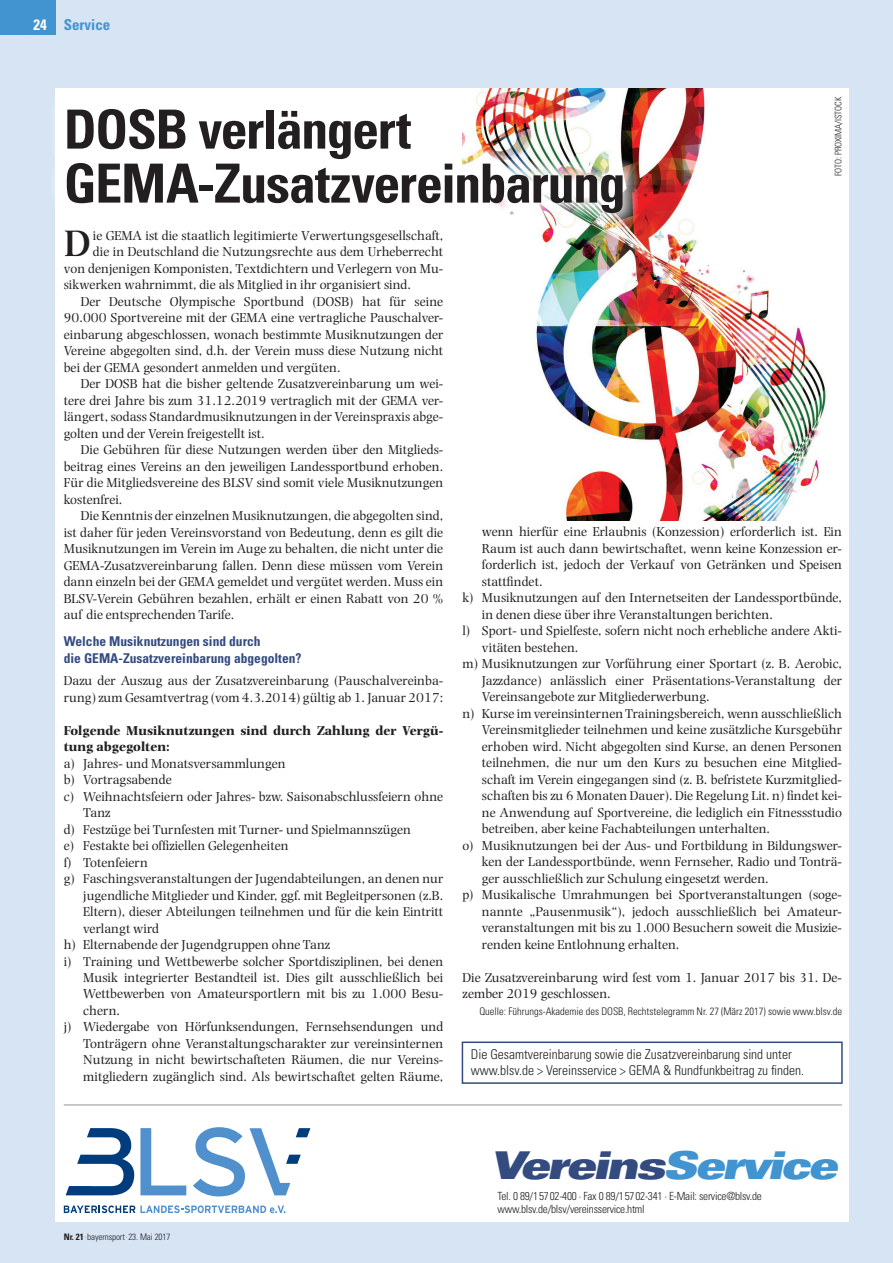
<style>
.page{position:relative;width:893px;height:1263px;background:#d6e4f4}
.page>*{position:absolute;margin:0;border:0;box-sizing:border-box;transform-origin:0 0}
.t1{font:700 condensed 54px/54px "Univers LT Std";letter-spacing:-.025em;color:#231f20}
.t2{font:600 38.4px "Photina MT Std";color:#231f20}
.t3{font:38.25px "Univers LT Std X Black Ex Obl";letter-spacing:-.07em;color:#334b7f;scale:.91 1}
.t4{font:700 condensed 15px "Univers LT Std";color:#4194d0}
.t5{font:13.5px/16.5px "Photina MT Std";color:#231f20}
.t6{font:300 condensed 13.5px/16.5px "Univers LT Std";color:#231f20}
.t7{font:700 condensed 13.5px/16.5px "Univers LT Std";color:#334b7f}
.t8{font:700 13.5px/16.5px "Photina MT Std";color:#231f20}
.t9{font:300 condensed 11.25px/13.5px "Univers LT Std";letter-spacing:-.02em;color:#231f20}
.t10{font:300 condensed 10.5px "Univers LT Std";color:#231f20}
.t11{font:300 condensed 9px "Univers LT Std";letter-spacing:-.01em;color:#231f20}
.s1{font-stretch:normal;color:#fff}
.s2{color:#fff}
.s3{font-weight:700}
.s4{font-size:7.5px}
.s5{color:#4194d0}
</style>
<div class="page">
<div style="left:55px;top:88px;width:794px;height:1133px;background:#fff"></div>
<div style="left:0;top:0;width:55px;height:35px;background:#4194d0"></div>
<img style="left:488px;top:88px;width:339px;height:432px">
<div style="left:50px;top:92px;width:589px;height:137px;background:#fff"></div>
<div style="left:462px;top:1041px;width:381px;height:43px;border:2px solid #334b7f"></div>
<hr style="left:64px;top:1104px;width:778px;height:1px;background:#939598">
<svg style="left:140px;top:1128px;width:46px;height:67px"></svg>
<svg style="left:64px;top:1205px;width:222px;height:8px"></svg>
<svg style="left:66px;top:1128px;width:68px;height:67px"></svg>
<svg style="left:193px;top:1127px;width:117px;height:69px"></svg>
<p class="t4" style="left:26px;top:15px;width:86px"><span class="s1">04</span><span class="s2">24</span> Service</p>
<h1 class="t1" style="left:64px;top:102px;width:563px">DOSB verlängert<br>GEMA-Zusatzvereinbarung</h1>
<p class="t11" style="left:833px;top:176px;width:81px;rotate:-90deg">FOTO: PROXIMA/ISTOCK</p>
<h2 class="t2" style="left:64px;top:222px;width:29px">D</h2>
<p class="t5" style="left:93px;top:227px;width:352px">ie GEMA ist die staatlich legitimierte Verwertungsgesellschaft,</p>
<p class="t5" style="left:93px;top:243px;width:352px">die in Deutschland die Nutzungsrechte aus dem Urheberrecht</p>
<p class="t5" style="left:64px;top:260px;width:381px">von denjenigen Komponisten, Textdichtern und Verlegern von Mu-</p>
<p class="t5" style="left:64px;top:276px;width:349px">sikwerken wahrnimmt, die als Mitglied in ihr organisiert sind.</p>
<p class="t5" style="left:81px;top:293px;width:364px">Der Deutsche Olympische Sportbund (DOSB) hat für seine</p>
<p class="t5" style="left:64px;top:309px;width:381px">90.000 Sportvereine mit der GEMA eine vertragliche Pauschalver-</p>
<p class="t5" style="left:64px;top:326px;width:381px">einbarung abgeschlossen, wonach bestimmte Musiknutzungen der</p>
<p class="t5" style="left:64px;top:342px;width:381px">Vereine abgegolten sind, d.h. der Verein muss diese Nutzung nicht</p>
<p class="t5" style="left:64px;top:359px;width:278px">bei der GEMA gesondert anmelden und vergüten.</p>
<p class="t5" style="left:81px;top:375px;width:364px">Der DOSB hat die bisher geltende Zusatzvereinbarung um wei-</p>
<p class="t5" style="left:64px;top:392px;width:381px">tere drei Jahre bis zum 31.12.2019 vertraglich mit der GEMA ver-</p>
<p class="t5" style="left:64px;top:408px;width:381px">längert, sodass Standardmusiknutzungen in der Vereinspraxis abge-</p>
<p class="t5" style="left:64px;top:425px;width:202px">golten und der Verein freigestellt ist.</p>
<p class="t5" style="left:81px;top:441px;width:364px">Die Gebühren für diese Nutzungen werden über den Mitglieds-</p>
<p class="t5" style="left:64px;top:458px;width:381px">beitrag eines Vereins an den jeweiligen Landessportbund erhoben.</p>
<p class="t5" style="left:64px;top:474px;width:381px">Für die Mitgliedsvereine des BLSV sind somit viele Musiknutzungen</p>
<p class="t5" style="left:64px;top:491px;width:60px">kostenfrei.</p>
<p class="t5" style="left:81px;top:507px;width:364px">Die Kenntnis der einzelnen Musiknutzungen, die abgegolten sind,</p>
<p class="t5" style="left:64px;top:524px;width:381px">ist daher für jeden Vereinsvorstand von Bedeutung, denn es gilt die</p>
<p class="t5" style="left:64px;top:540px;width:381px">Musiknutzungen im Verein im Auge zu behalten, die nicht unter die</p>
<p class="t5" style="left:64px;top:557px;width:381px">GEMA-Zusatzvereinbarung fallen. Denn diese müssen vom Verein</p>
<p class="t5" style="left:64px;top:573px;width:381px">dann einzeln bei der GEMA gemeldet und vergütet werden. Muss ein</p>
<p class="t5" style="left:64px;top:590px;width:381px">BLSV-Verein Gebühren bezahlen, erhält er einen Rabatt von 20 %</p>
<p class="t5" style="left:64px;top:606px;width:172px">auf die entsprechenden Tarife.</p>
<p class="t7" style="left:64px;top:633px;width:239px">Welche Musiknutzungen sind durch<br>die GEMA-Zusatzvereinbarung abgegolten?</p>
<p class="t5" style="left:64px;top:672px;width:381px">Dazu der Auszug aus der Zusatzvereinbarung (Pauschalvereinba&shy;rung) zum Gesamtvertrag (vom 4.3.2014) gültig ab 1. Januar 2017:</p>
<p class="t8" style="left:64px;top:722px;width:381px">Folgende Musiknutzungen sind durch Zahlung der Vergü&shy;tung abgegolten:</p>
<p class="t5" style="left:64px;top:755px;width:223px">a) Jahres- und Monatsversammlungen</p>
<p class="t5" style="left:64px;top:771px;width:110px">b) Vortragsabende</p>
<p class="t5" style="left:64px;top:788px;width:381px">c) Weihnachtsfeiern oder Jahres- bzw. Saisonabschlussfeiern ohne</p>
<p class="t5" style="left:83px;top:804px;width:29px">Tanz</p>
<p class="t5" style="left:64px;top:821px;width:349px">d) Festzüge bei Turnfesten mit Turner- und Spielmannszügen</p>
<p class="t5" style="left:64px;top:837px;width:226px">e) Festakte bei offiziellen Gelegenheiten</p>
<p class="t5" style="left:64px;top:854px;width:86px">f) Totenfeiern</p>
<p class="t5" style="left:64px;top:870px;width:381px">g) Faschingsveranstaltungen der Jugendabteilungen, an denen nur</p>
<p class="t5" style="left:83px;top:887px;width:361px">jugendliche Mitglieder und Kinder, ggf. mit Begleitpersonen (z.B.</p>
<p class="t5" style="left:83px;top:903px;width:362px">Eltern), dieser Abteilungen teilnehmen und für die kein Eintritt</p>
<p class="t5" style="left:83px;top:920px;width:77px">verlangt wird</p>
<p class="t5" style="left:64px;top:936px;width:268px">h) Elternabende der Jugendgruppen ohne Tanz</p>
<p class="t5" style="left:64px;top:953px;width:381px">i) Training und Wettbewerbe solcher Sportdisziplinen, bei denen</p>
<p class="t5" style="left:83px;top:969px;width:361px">Musik integrierter Bestandteil ist. Dies gilt ausschließlich bei</p>
<p class="t5" style="left:83px;top:986px;width:361px">Wettbewerben von Amateursportlern mit bis zu 1.000 Besu-</p>
<p class="t5" style="left:83px;top:1002px;width:38px">chern.</p>
<p class="t5" style="left:64px;top:1019px;width:381px">j) Wiedergabe von Hörfunksendungen, Fernsehsendungen und</p>
<p class="t5" style="left:83px;top:1035px;width:361px">Tonträgern ohne Veranstaltungscharakter zur vereinsinternen</p>
<p class="t5" style="left:83px;top:1052px;width:361px">Nutzung in nicht bewirtschafteten Räumen, die nur Vereins-</p>
<p class="t5" style="left:83px;top:1068px;width:361px">mitgliedern zugänglich sind. Als bewirtschaftet gelten Räume,</p>
<p class="t5" style="left:482px;top:524px;width:361px">wenn hierfür eine Erlaubnis (Konzession) erforderlich ist. Ein</p>
<p class="t5" style="left:482px;top:540px;width:361px">Raum ist auch dann bewirtschaftet, wenn keine Konzession er-</p>
<p class="t5" style="left:482px;top:557px;width:362px">forderlich ist, jedoch der Verkauf von Getränken und Speisen</p>
<p class="t5" style="left:482px;top:573px;width:62px">stattfindet.</p>
<p class="t5" style="left:462px;top:590px;width:381px">k) Musiknutzungen auf den Internetseiten der Landessportbünde,</p>
<p class="t5" style="left:482px;top:606px;width:292px">in denen diese über ihre Veranstaltungen berichten.</p>
<p class="t5" style="left:462px;top:623px;width:381px">l) Sport- und Spielfeste, sofern nicht noch erhebliche andere Akti-</p>
<p class="t5" style="left:482px;top:639px;width:98px">vitäten bestehen.</p>
<p class="t5" style="left:462px;top:656px;width:381px">m) Musiknutzungen zur Vorführung einer Sportart (z. B. Aerobic,</p>
<p class="t5" style="left:482px;top:672px;width:362px">Jazzdance) anlässlich einer Präsentations-Veranstaltung der</p>
<p class="t5" style="left:482px;top:689px;width:229px">Vereinsangebote zur Mitgliederwerbung.</p>
<p class="t5" style="left:462px;top:705px;width:381px">n) Kurse im vereinsinternen Trainingsbereich, wenn ausschließlich</p>
<p class="t5" style="left:482px;top:722px;width:362px">Vereinsmitglieder teilnehmen und keine zusätzliche Kursgebühr</p>
<p class="t5" style="left:482px;top:738px;width:361px">erhoben wird. Nicht abgegolten sind Kurse, an denen Personen</p>
<p class="t5" style="left:482px;top:755px;width:362px">teilnehmen, die nur um den Kurs zu besuchen eine Mitglied-</p>
<p class="t5" style="left:482px;top:771px;width:361px">schaft im Verein eingegangen sind (z. B. befristete Kurzmitglied-</p>
<p class="t5" style="left:482px;top:788px;width:362px">schaften bis zu 6 Monaten Dauer). Die Regelung Lit. n) findet kei-</p>
<p class="t5" style="left:482px;top:804px;width:361px">ne Anwendung auf Sportvereine, die lediglich ein Fitnessstudio</p>
<p class="t5" style="left:482px;top:821px;width:290px">betreiben, aber keine Fachabteilungen unterhalten.</p>
<p class="t5" style="left:462px;top:837px;width:381px">o) Musiknutzungen bei der Aus- und Fortbildung in Bildungswer-</p>
<p class="t5" style="left:482px;top:854px;width:362px">ken der Landessportbünde, wenn Fernseher, Radio und Tonträ-</p>
<p class="t5" style="left:482px;top:870px;width:288px">ger ausschließlich zur Schulung eingesetzt werden.</p>
<p class="t5" style="left:462px;top:887px;width:381px">p) Musikalische Umrahmungen bei Sportveranstaltungen (soge-</p>
<p class="t5" style="left:482px;top:903px;width:361px">nannte „Pausenmusik“), jedoch ausschließlich bei Amateur-</p>
<p class="t5" style="left:482px;top:920px;width:362px">veranstaltungen mit bis zu 1.000 Besuchern soweit die Musizie-</p>
<p class="t5" style="left:482px;top:936px;width:199px">renden keine Entlohnung erhalten.</p>
<p class="t5" style="left:462px;top:969px;width:381px">Die Zusatzvereinbarung wird fest vom 1. Januar 2017 bis 31. De&shy;zember 2019 geschlossen.</p>
<p class="t10" style="left:479px;top:1005px;width:364px">Quelle: Führungs-Akademie des DOSB, Rechtstelegramm Nr. 27 (März 2017) sowie www.blsv.de</p>
<p class="t6" style="left:471px;top:1045px;width:335px">Die Gesamtvereinbarung sowie die Zusatzvereinbarung sind unter www.blsv.de &gt; Vereinsservice &gt; GEMA &amp; Rundfunkbeitrag zu finden.</p>
<p class="t11" style="left:64px;top:1231px;width:108px"><span class="s3">Nr. 21</span><span class="s4">·</span>bayernsport<span class="s4">·</span>23. Mai 2017</p>
<h3 class="t3" style="left:490px;top:1142px;width:383px">Vereins<span class="s5">Service</span></h3>
<p class="t9" style="left:497px;top:1189px;width:266px">Tel. 0 89/15702-400 · Fax 0 89/15702-341 · E-Mail: service@blsv.de www.blsv.de/blsv/vereinsservice.html</p>
</div>
